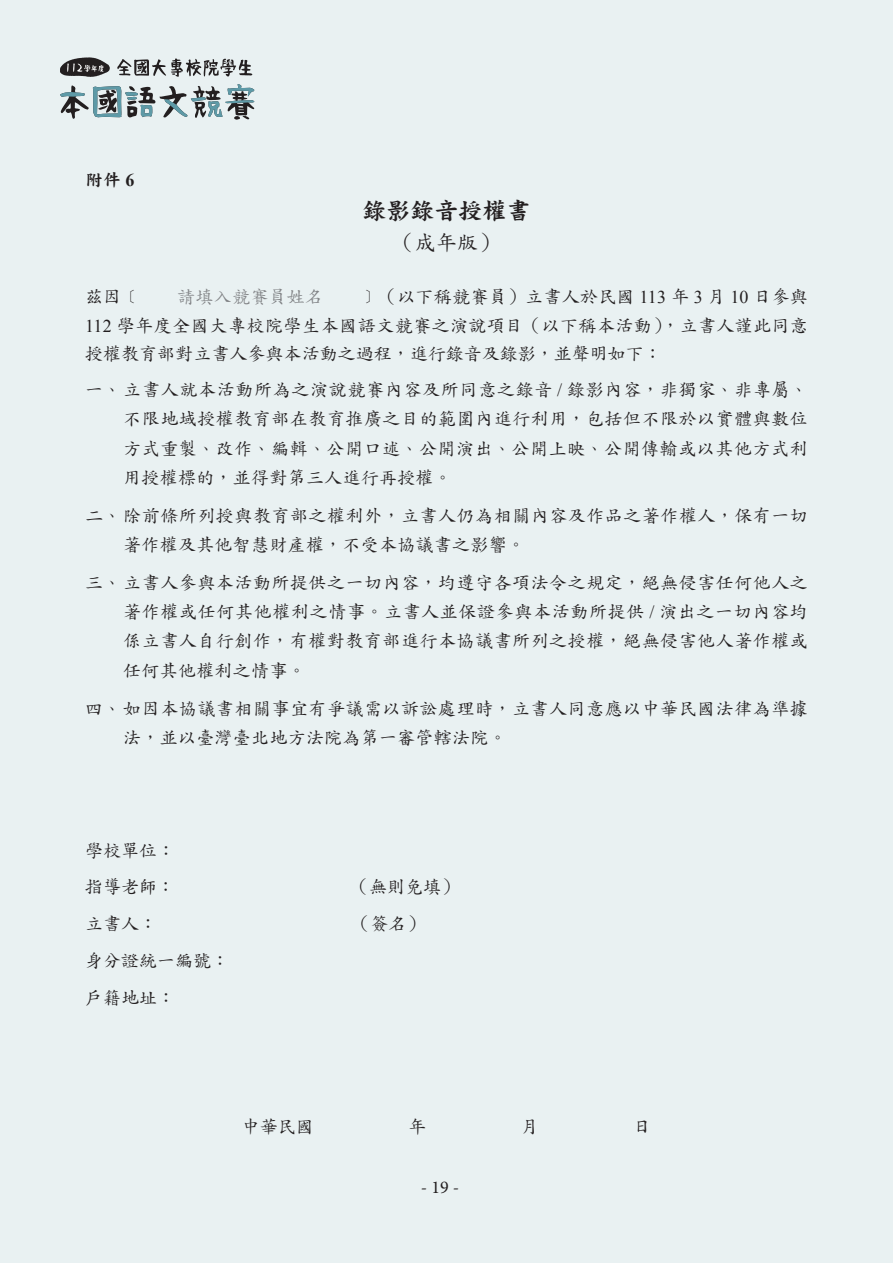
<style>
.page{position:relative;width:893px;height:1263px;background:#e9f1f2}
.page>*{position:absolute;margin:0;border:0;box-sizing:border-box;transform-origin:0 0}
.t1{font:24px "DF Kai Shu Std W9";color:#231f20}
.t2{font:21px "DF Kai Shu Std W5";color:#231f20}
.t3{font:18px/29.2px "DF Kai Shu Std W5";letter-spacing:.03em;color:#231f20;text-align:justify}
.t4{font:18px/36.8px "DF Kai Shu Std W5";color:#231f20}
.t5{font:18px "DF Kai Shu Std W5";letter-spacing:.015em;color:#808285}
.t6{font:18px "Minion Pro";color:#231f20}
.t7{font:18px "DF Kai Shu Std W9";color:#231f20}
.s1{font-family:"Times New Roman";font-weight:700}
.s2{font-family:"Times New Roman"}
</style>
<div class="page">
<svg style="left:60px;top:84px;width:194px;height:36px"></svg>
<svg style="left:117px;top:58px;width:135px;height:19px"></svg>
<svg style="left:60px;top:57px;width:50px;height:20px"></svg>
<p class="t7" style="left:85px;top:169px;width:51px">附件 <span class="s1">6</span></p>
<h1 class="t1" style="left:362px;top:197px;width:170px">錄影錄音授權書</h1>
<p class="t2" style="left:394px;top:231px;width:106px">（成年版）</p>
<p class="t3" style="left:85px;top:282px;width:724px;line-height:28.5px;text-indent:276px">﹞（以下稱競賽員）立書人於民國 <span class="s2">113</span> 年 <span class="s2">3</span> 月 <span class="s2">10</span> 日參與<span class="s2">112</span> 學年度全國大專校院學生本國語文競賽之演說項目（以下稱本活動），立書人謹此同意授權教育部對立書人參與本活動之過程，進行錄音及錄影，並聲明如下：</p>
<p class="t3" style="left:123px;top:375px;width:686px;text-indent:-38px">一、立書人就本活動所為之演說競賽內容及所同意之錄音 <span class="s2">/</span> 錄影內容，非獨家、非專屬、不限地域授權教育部在教育推廣之目的範圍內進行利用，包括但不限於以實體與數位方式重製、改作、編輯、公開口述、公開演出、公開上映、公開傳輸或以其他方式利用授權標的，並得對第三人進行再授權。</p>
<p class="t3" style="left:123px;top:500px;width:686px;text-indent:-38px">二、除前條所列授與教育部之權利外，立書人仍為相關內容及作品之著作權人，保有一切著作權及其他智慧財產權，不受本協議書之影響。</p>
<p class="t3" style="left:123px;top:567px;width:686px;text-indent:-38px">三、立書人參與本活動所提供之一切內容，均遵守各項法令之規定，絕無侵害任何他人之著作權或任何其他權利之情事。立書人並保證參與本活動所提供 <span class="s2">/</span> 演出之一切內容均係立書人自行創作，有權對教育部進行本協議書所列之授權，絕無侵害他人著作權或任何其他權利之情事。</p>
<p class="t3" style="left:123px;top:693px;width:686px;text-indent:-38px">四、如因本協議書相關事宜有爭議需以訴訟處理時，立書人同意應以中華民國法律為準據法，並以臺灣臺北地方法院為第一審管轄法院。</p>
<p class="t3" style="left:85px;top:281px;width:56px">茲因﹝</p>
<p class="t5" style="left:177px;top:287px;width:147px">請填入競賽員姓名</p>
<p class="t4" style="left:85px;top:831px;width:91px">學校單位：指導老師：</p>
<p class="t3" style="left:351px;top:872px;width:109px">（無則免填）</p>
<p class="t3" style="left:85px;top:909px;width:73px">立書人：</p>
<p class="t3" style="left:353px;top:909px;width:74px">（簽名）</p>
<p class="t4" style="left:85px;top:942px;width:145px">身分證統一編號：戶籍地址：</p>
<p class="t3" style="left:242px;top:1111px;width:73px">中華民國</p>
<p class="t3" style="left:408px;top:1111px;width:19px">年</p>
<p class="t3" style="left:521px;top:1111px;width:19px">月</p>
<p class="t3" style="left:633px;top:1111px;width:19px">日</p>
<p class="t6" style="left:421px;top:1175px;width:40px">- 19 -</p>
</div>
